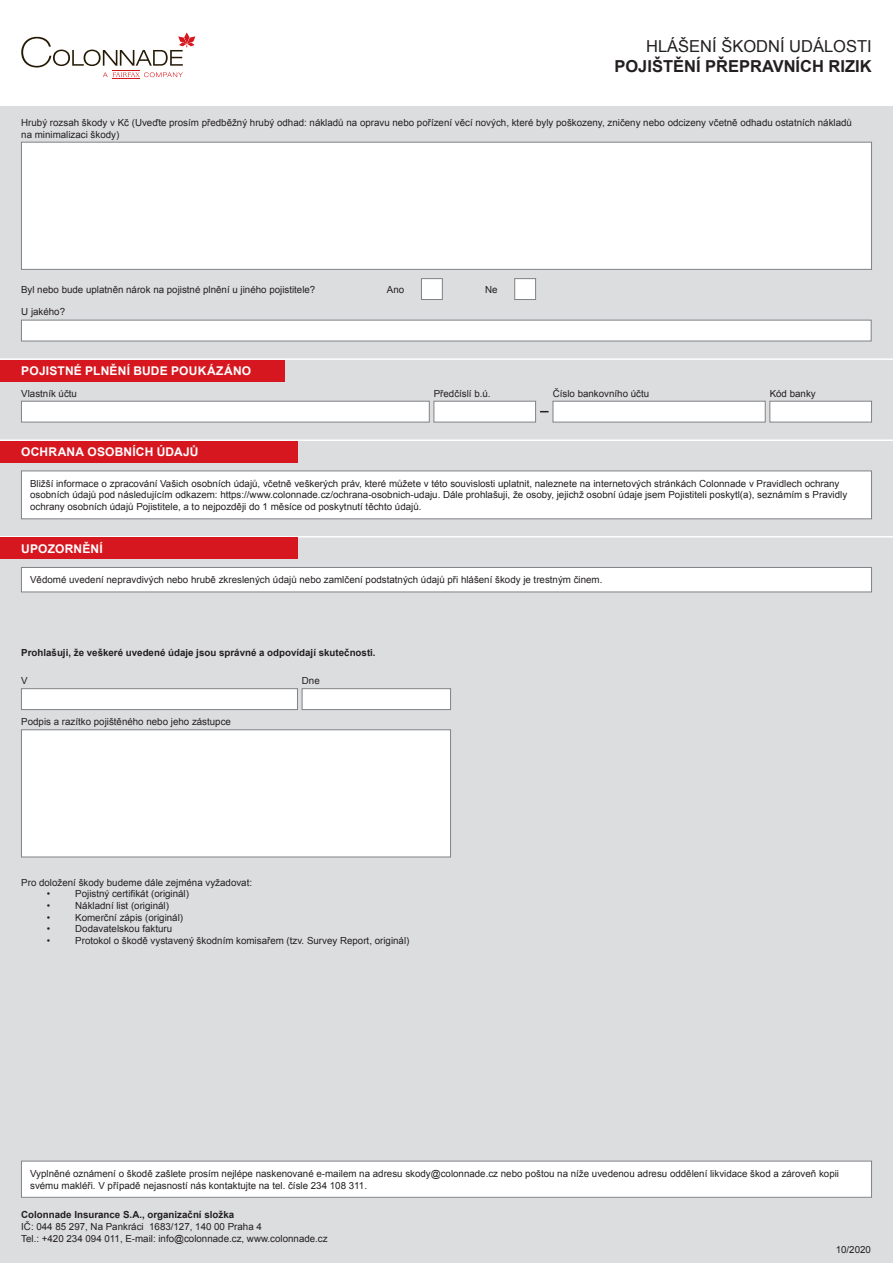
<style>
.page{position:relative;width:893px;height:1263px;background:#fff}
.page>*{position:absolute;margin:0;border:0;box-sizing:border-box;transform-origin:0 0}
._01_nadpis_v_bunkach{font:700 16.5px "Arial";color:#231f20}
._01_nadpis_v_bunkach-2{font:16.5px "Arial";color:#231f20}
._01_nadpis_v_bunkach-3{font:700 12px "Arial";letter-spacing:.015em;color:#fff}
._01_nadpis_v_bunkach-4{font:9.75px/11.7px "Arial";color:#231f20}
._01_nadpis_v_bunkach-5{font:700 9.75px "Arial";color:#231f20}
</style>
<div class="page">
<div style="left:0;top:106px;width:893px;height:1157px;background:#dcdddf"></div>
<svg style="left:21px;top:32px;width:174px;height:47px"></svg>
<div style="left:21px;top:1161px;width:850px;height:36px;background:#fff"></div>
<div style="left:21px;top:1161px;width:851px;height:36px;border:1px solid #808285"></div>
<div style="left:21px;top:320px;width:850px;height:21px;background:#fff;border:1px solid #808285"></div>
<hr style="left:0;top:358px;width:893px;height:2px;background:#fff">
<div style="left:0;top:360px;width:285px;height:21px;background:#d7171f"></div>
<div style="left:553px;top:401px;width:212px;height:21px;background:#fff;border:1px solid #808285"></div>
<div style="left:770px;top:401px;width:102px;height:21px;background:#fff;border:1px solid #808285"></div>
<div style="left:434px;top:401px;width:102px;height:21px;background:#fff;border:1px solid #808285"></div>
<div style="left:21px;top:401px;width:408px;height:21px;background:#fff;border:1px solid #808285"></div>
<hr style="left:0;top:439px;width:893px;height:2px;background:#fff">
<div style="left:0;top:441px;width:298px;height:21px;background:#d7171f"></div>
<div style="left:21px;top:471px;width:850px;height:48px;background:#fff"></div>
<div style="left:21px;top:471px;width:851px;height:48px;border:1px solid #808285"></div>
<hr style="left:0;top:536px;width:893px;height:1px;background:#fff">
<div style="left:0;top:537px;width:298px;height:22px;background:#d7171f"></div>
<div style="left:21px;top:567px;width:850px;height:25px;background:#fff"></div>
<div style="left:21px;top:567px;width:851px;height:25px;border:1px solid #808285"></div>
<div style="left:302px;top:688px;width:149px;height:22px;background:#fff;border:1px solid #808285"></div>
<div style="left:21px;top:688px;width:277px;height:22px;background:#fff;border:1px solid #808285"></div>
<div style="left:21px;top:730px;width:430px;height:127px;background:#fff"></div>
<div style="left:21px;top:142px;width:851px;height:128px;background:#fff;border:1px solid #808285"></div>
<div style="left:421px;top:278px;width:21px;height:22px;background:#fff;border:1px solid #808285"></div>
<div style="left:514px;top:278px;width:22px;height:22px;background:#fff;border:1px solid #808285"></div>
<p class="_01_nadpis_v_bunkach-2" style="left:646px;top:35px;width:227px">HLÁŠENÍ ŠKODNÍ UDÁLOSTI</p>
<p class="_01_nadpis_v_bunkach" style="left:614px;top:55px;width:259px">POJIŠTĚNÍ PŘEPRAVNÍCH RIZIK</p>
<p class="_01_nadpis_v_bunkach-4" style="left:21px;top:117px;width:832px">Hrubý rozsah škody v Kč (Uveďte prosím předběžný hrubý odhad: nákladů na opravu nebo pořízení věcí nových, které byly poškozeny, zničeny nebo odcizeny včetně odhadu ostatních nákladů na minimalizaci škody)</p>
<p class="_01_nadpis_v_bunkach-4" style="left:21px;top:283px;width:296px">Byl nebo bude uplatněn nárok na pojistné plnění u jiného pojistitele?</p>
<p class="_01_nadpis_v_bunkach-4" style="left:387px;top:283px;width:19px">Ano</p>
<p class="_01_nadpis_v_bunkach-4" style="left:485px;top:283px;width:14px">Ne</p>
<p class="_01_nadpis_v_bunkach-4" style="left:21px;top:306px;width:45px">U jakého?</p>
<p class="_01_nadpis_v_bunkach-3" style="left:21px;top:363px;width:232px">POJISTNÉ PLNĚNÍ BUDE POUKÁZÁNO</p>
<p class="_01_nadpis_v_bunkach-4" style="left:21px;top:388px;width:57px">Vlastník účtu</p>
<p class="_01_nadpis_v_bunkach-4" style="left:434px;top:388px;width:58px">Předčíslí b.ú.</p>
<p class="_01_nadpis_v_bunkach-4" style="left:553px;top:388px;width:98px">Číslo bankovního účtu</p>
<p class="_01_nadpis_v_bunkach-4" style="left:770px;top:388px;width:48px">Kód banky</p>
<p class="_01_nadpis_v_bunkach-3" style="left:21px;top:444px;width:179px">OCHRANA OSOBNÍCH ÚDAJŮ</p>
<p class="_01_nadpis_v_bunkach-4" style="left:30px;top:477px;width:819px">Bližší informace o zpracování Vašich osobních údajů, včetně veškerých práv, které můžete v této souvislosti uplatnit, naleznete na internetových stránkách Colonnade v Pravidlech ochrany osobních údajů pod následujícím odkazem: https://www.colonnade.cz/ochrana-osobnich-udaju. Dále prohlašuji, že osoby, jejichž osobní údaje jsem Pojistiteli poskytl(a), seznámím s Pravidly ochrany osobních údajů Pojistitele, a to nejpozději do 1 měsíce od poskytnutí těchto údajů.</p>
<p class="_01_nadpis_v_bunkach-3" style="left:21px;top:540px;width:83px">UPOZORNĚNÍ</p>
<p class="_01_nadpis_v_bunkach-4" style="left:30px;top:574px;width:574px">Vědomé uvedení nepravdivých nebo hrubě zkreslených údajů nebo zamlčení podstatných údajů při hlášení škody je trestným činem.</p>
<p class="_01_nadpis_v_bunkach-5" style="left:21px;top:646px;width:356px">Prohlašuji, že veškeré uvedené údaje jsou správné a odpovídají skutečnosti.</p>
<p class="_01_nadpis_v_bunkach-4" style="left:21px;top:675px;width:8px">V</p>
<p class="_01_nadpis_v_bunkach-4" style="left:302px;top:675px;width:19px">Dne</p>
<p class="_01_nadpis_v_bunkach-4" style="left:21px;top:716px;width:211px">Podpis a razítko pojištěného nebo jeho zástupce</p>
<p class="_01_nadpis_v_bunkach-4" style="left:21px;top:876px;width:232px">Pro doložení škody budeme dále zejména vyžadovat:</p>
<p class="_01_nadpis_v_bunkach-4" style="left:47px;top:888px;width:5px">•</p>
<p class="_01_nadpis_v_bunkach-4" style="left:75px;top:888px;width:115px">Pojistný certifikát (originál)</p>
<p class="_01_nadpis_v_bunkach-4" style="left:47px;top:900px;width:5px">•</p>
<p class="_01_nadpis_v_bunkach-4" style="left:75px;top:900px;width:95px">Nákladní list (originál)</p>
<p class="_01_nadpis_v_bunkach-4" style="left:47px;top:911px;width:5px">•</p>
<p class="_01_nadpis_v_bunkach-4" style="left:75px;top:911px;width:109px">Komerční zápis (originál)</p>
<p class="_01_nadpis_v_bunkach-4" style="left:47px;top:923px;width:5px">•</p>
<p class="_01_nadpis_v_bunkach-4" style="left:75px;top:923px;width:99px">Dodavatelskou fakturu</p>
<p class="_01_nadpis_v_bunkach-4" style="left:47px;top:935px;width:5px">•</p>
<p class="_01_nadpis_v_bunkach-4" style="left:75px;top:935px;width:336px">Protokol o škodě vystavený škodním komisařem (tzv. Survey Report, originál)</p>
<p class="_01_nadpis_v_bunkach-4" style="left:30px;top:1168px;width:810px">Vyplněné oznámení o škodě zašlete prosím nejlépe naskenované e-mailem na adresu skody@colonnade.cz nebo poštou na níže uvedenou adresu oddělení likvidace škod a zároveň kopii svému makléři. V případě nejasností nás kontaktujte na tel. čísle 234 108 311.</p>
<p class="_01_nadpis_v_bunkach-5" style="left:21px;top:1208px;width:214px">Colonnade Insurance S.A., organizační složka</p>
<p class="_01_nadpis_v_bunkach-4" style="left:21px;top:1221px;width:242px">IČ: 044 85 297, Na Pankráci 1683/127, 140 00 Praha 4</p>
<p class="_01_nadpis_v_bunkach-4" style="left:21px;top:1232px;width:308px">Tel.: +420 234 094 011, E-mail: info@colonnade.cz, www.colonnade.cz</p>
<p class="_01_nadpis_v_bunkach-4" style="left:836px;top:1244px;width:37px">10/2020</p>
</div>
